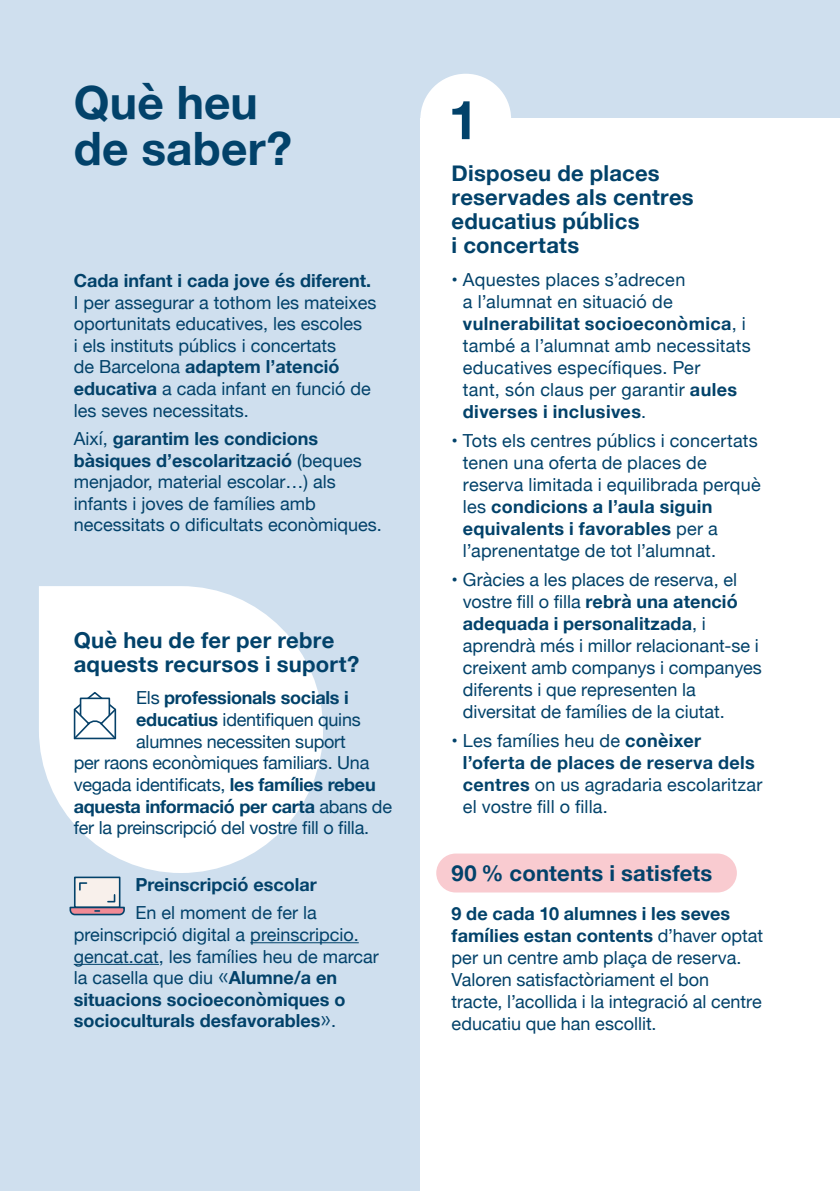
<style>
.page{position:relative;width:840px;height:1191px;background:#fff}
.page>*{position:absolute;margin:0;border:0;box-sizing:border-box;transform-origin:0 0}
.t1{font:700 54px "Helvetica Neue";color:#02426a}
.t2{font:700 46px/46px "Helvetica Neue";letter-spacing:.005em;color:#02426a}
.t3{font:700 22px/24px "Helvetica Neue";letter-spacing:.01em;color:#02426a}
.t4{font:18px/22px "Helvetica Neue";color:#02426a}
.t5{font:700 18px "Helvetica Neue";letter-spacing:-.015em;color:#02426a}
.s1{font-weight:700}
.s2{font-weight:400}
.s3{font-family:"Aeonik"}
</style>
<div class="page">
<div style="left:0;top:0;width:839px;height:1191px;background:#cfdfee"></div>
<svg style="left:39px;top:586px;width:284px;height:287px;fill:#fff"></svg>
<div style="left:420px;top:119px;width:419px;height:1072px;background:#fff"></div>
<div style="left:420px;top:74px;width:91px;height:208px;background:#fff;border-radius:45px"></div>
<div style="left:436px;top:853px;width:300px;height:39px;background:#f9cbd0;border-radius:19px"></div>
<hr style="left:250px;top:942px;width:108px;height:1px;background:#02426a">
<hr style="left:74px;top:964px;width:85px;height:1px;background:#02426a">
<svg style="left:72px;top:690px;width:45px;height:50px;background:#cdd9e1"></svg>
<svg style="left:69px;top:876px;width:56px;height:40px;background:#c1bfc8"></svg>
<h2 class="t2" style="left:74px;top:80px;width:220px">Què heu de saber?</h2>
<p class="t5" style="left:74px;top:266px;width:298px">Cada infant i cada jove és diferent.</p>
<p class="t4" style="left:74px;top:292px;width:304px">I per assegurar a tothom les mateixes oportunitats educatives, les escoles<br>i els instituts públics i concertats<br>de Barcelona <span class="s1">adaptem l’atenció educativa</span> a cada infant en funció de les seves necessitats.</p>
<p class="t4" style="left:74px;top:429px;width:309px">Així, <span class="s1">garantim les condicions bàsiques d’escolarització</span> (beques menjador, material escolar…) als infants i joves de famílies amb necessitats o dificultats econòmiques.</p>
<p class="t3" style="left:74px;top:628px;width:287px">Què heu de fer per rebre aquests recursos i suport?</p>
<p class="t5" style="left:136px;top:684px;width:214px"><span class="s2">Els</span> professionals socials i</p>
<p class="t4" style="left:136px;top:709px;width:226px"><span class="s1">educatius</span> identifiquen quins</p>
<p class="t4" style="left:136px;top:731px;width:211px">alumnes necessiten suport</p>
<p class="t4" style="left:74px;top:753px;width:297px">per raons econòmiques familiars. Una</p>
<p class="t4" style="left:74px;top:774px;width:303px">vegada identificats, <span class="s1">les famílies rebeu</span></p>
<p class="t5" style="left:74px;top:792px;width:319px">aquesta informació per carta <span class="s2">abans de</span></p>
<p class="t4" style="left:74px;top:817px;width:296px">fer la preinscripció del vostre fill o filla.</p>
<p class="t5" style="left:135px;top:870px;width:183px">Preinscripció escolar</p>
<p class="t4" style="left:74px;top:903px;width:306px;text-indent:62px">En el moment de fer la preinscripció digital a preinscripcio. gencat.cat, les famílies heu de marcar la casella que diu <span class="s3">«</span><span class="s1">Alumne/a en situacions socioeconòmiques o socioculturals desfavorables</span><span class="s3">»</span>.</p>
<h1 class="t1" style="left:448px;top:77px;width:32px">1</h1>
<p class="t3" style="left:451px;top:162px;width:243px">Disposeu de places reservades als centres educatius públics<br>i concertats</p>
<p class="t4" style="left:462px;top:270px;width:289px;text-indent:-11px">• Aquestes places s’adrecen<br>a l’alumnat en situació de <span class="s1">vulnerabilitat socioeconòmica</span>, i també a l’alumnat amb necessitats educatives específiques. Per<br>tant, són claus per garantir <span class="s1">aules diverses i inclusives</span>.</p>
<p class="t4" style="left:462px;top:431px;width:299px;text-indent:-11px">• Tots els centres públics i concertats tenen una oferta de places de reserva limitada i equilibrada perquè les <span class="s1">condicions a l’aula siguin equivalents i favorables</span> per a l’aprenentatge de tot l’alumnat.</p>
<p class="t4" style="left:462px;top:570px;width:300px;text-indent:-11px">• Gràcies a les places de reserva, el vostre fill o filla <span class="s1">rebrà una atenció adequada i personalitzada</span>, i aprendrà més i millor relacionant-se i creixent amb companys i companyes diferents i que representen la diversitat de famílies de la ciutat.</p>
<p class="t4" style="left:462px;top:730px;width:301px;text-indent:-11px">• Les famílies heu de <span class="s1">conèixer l’oferta de places de reserva dels centres</span> on us agradaria escolaritzar el vostre fill o filla.</p>
<p class="t3" style="left:451px;top:861px;width:262px">90 % contents i satisfets</p>
<p class="t4" style="left:451px;top:904px;width:313px"><span class="s1">9 de cada 10 alumnes i les seves famílies estan contents</span> d’haver optat per un centre amb plaça de reserva.<br>Valoren satisfactòriament el bon tracte, l’acollida i la integració al centre educatiu que han escollit.</p>
</div>
